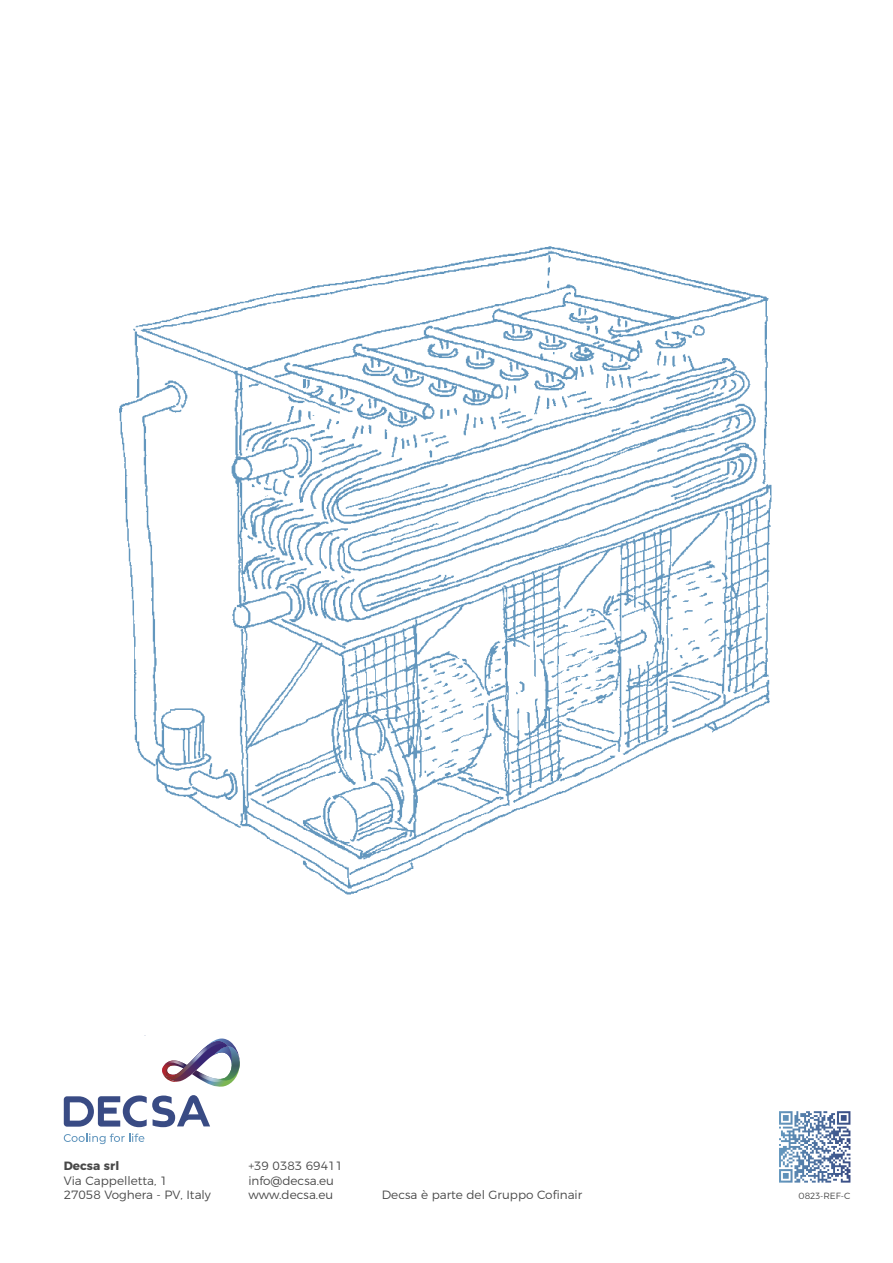
<style>
.page{position:relative;width:893px;height:1263px;background:#fff}
.page>*{position:absolute;margin:0;border:0;box-sizing:border-box;transform-origin:0 0}
.t1{font:300 12px/14.4px "Montserrat";color:#484848}
.t2{font:700 12px "Montserrat";color:#484848}
.t3{font:300 9px "Montserrat";color:#484848}
</style>
<div class="page">
<svg style="left:64px;top:1133px;width:80px;height:11px"></svg>
<img style="left:162px;top:1038px;width:78px;height:49px">
<svg style="left:64px;top:1095px;width:146px;height:32px"></svg>
<img style="left:119px;top:246px;width:653px;height:649px">
<svg style="left:812px;top:1113px;width:38px;height:69px"></svg>
<p class="t2" style="left:64px;top:1156px;width:57px">Decsa srl</p>
<p class="t1" style="left:64px;top:1172px;width:149px">Via Cappelletta, 1<br>27058 Voghera - PV, Italy</p>
<p class="t1" style="left:248px;top:1158px;width:96px">+39 0383 69411 info@decsa.eu www.decsa.eu</p>
<p class="t1" style="left:382px;top:1187px;width:202px">Decsa è parte del Gruppo Cofinair</p>
<p class="t3" style="left:798px;top:1189px;width:53px">0823-REF-C</p>
</div>
